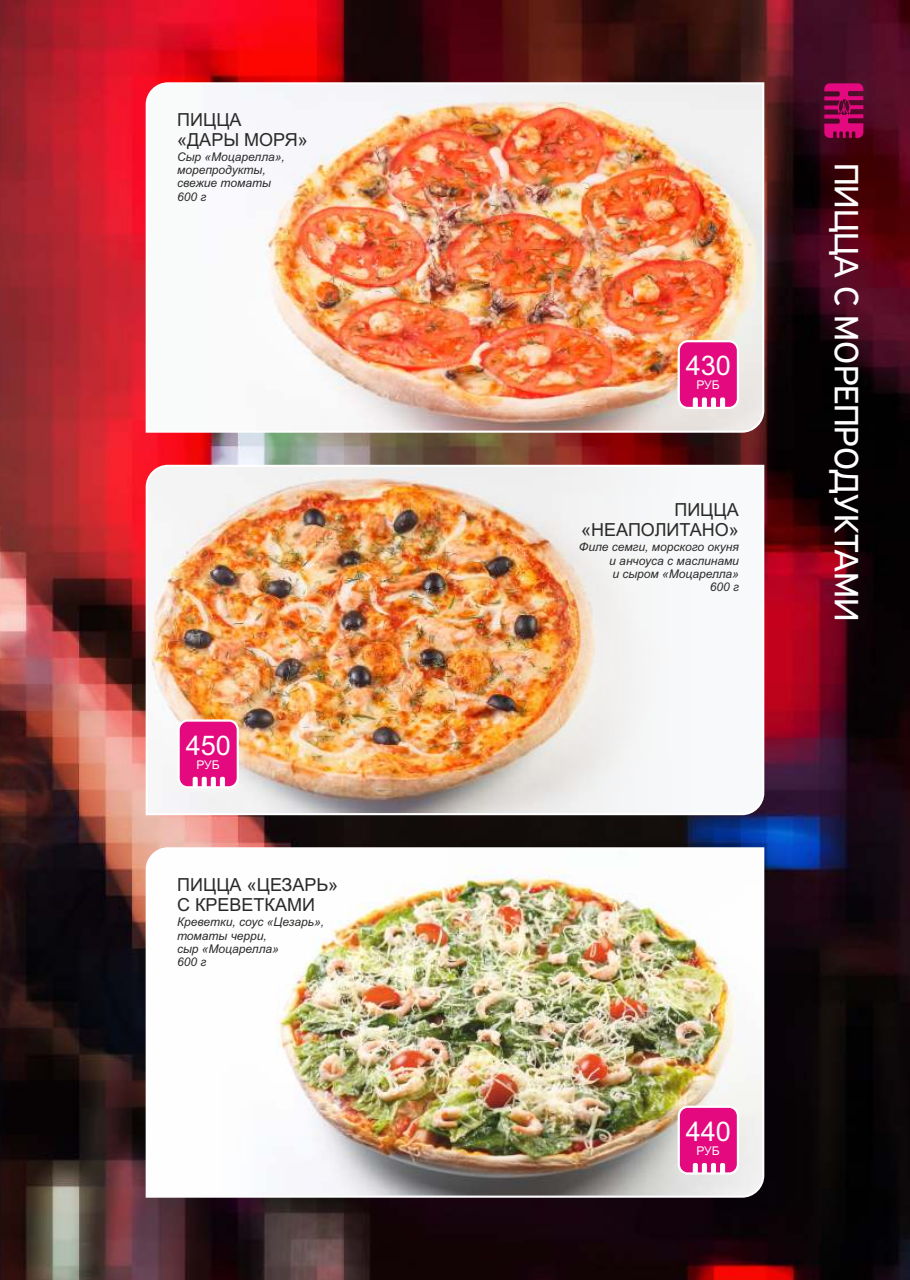
<style>
.page{position:relative;width:910px;height:1280px;background:#fff}
.page>*{position:absolute;margin:0;border:0;box-sizing:border-box;transform-origin:0 0}
.t1{font:36px "PF Highway Sans Pro";color:#fefefe}
.t2{font:27.15px "Arial";color:#fefefe}
.t3{font:18px/20.1px "Arial";color:#2b2a29}
.t4{font:italic 12px/13.4px "Arial";color:#2b2a29}
.t5{font:12px "Arial";letter-spacing:-.01em;color:#fefefe}
</style>
<div class="page">
<img style="left:0;top:0;width:910px;height:1280px">
<svg style="left:824px;top:83px;width:39px;height:55px"></svg>
<img style="left:145px;top:846px;width:620px;height:353px">
<img style="left:145px;top:464px;width:620px;height:352px">
<img style="left:145px;top:81px;width:620px;height:353px">
<svg style="left:678px;top:340px;width:61px;height:69px"></svg>
<svg style="left:177px;top:719px;width:62px;height:69px"></svg>
<svg style="left:678px;top:1106px;width:61px;height:68px"></svg>
<h3 class="t3" style="left:177px;top:111px;width:132px">ПИЦЦА «ДАРЫ МОРЯ»</h3>
<p class="t4" style="left:177px;top:151px;width:109px">Сыр «Моцарелла», морепродукты, свежие томаты<br>600 г</p>
<h2 class="t2" style="left:186px;top:735px;width:47px">450</h2>
<p class="t5" style="left:196px;top:760px;width:25px">РУБ</p>
<h3 class="t3" style="left:177px;top:877px;width:163px">ПИЦЦА «ЦЕЗАРЬ»<br>С КРЕВЕТКАМИ</h3>
<p class="t4" style="left:177px;top:916px;width:148px">Креветки, соус «Цезарь», томаты черри,<br>сыр «Моцарелла»<br>600 г</p>
<h2 class="t2" style="left:686px;top:356px;width:47px">430</h2>
<p class="t5" style="left:696px;top:381px;width:25px">РУБ</p>
<h3 class="t3" style="left:581px;top:502px;width:159px;text-align:right">ПИЦЦА «НЕАПОЛИТАНО»</h3>
<p class="t4" style="left:579px;top:541px;width:162px;text-align:right">Филе семги, морского окуня и анчоуса с маслинами<br>и сыром «Моцарелла»<br>600 г</p>
<h1 class="t1" style="left:862px;top:163px;width:461px;rotate:90deg">ПИЦЦА С МОРЕПРОДУКТАМИ</h1>
<h2 class="t2" style="left:686px;top:1121px;width:47px">440</h2>
<p class="t5" style="left:696px;top:1146px;width:25px">РУБ</p>
</div>
